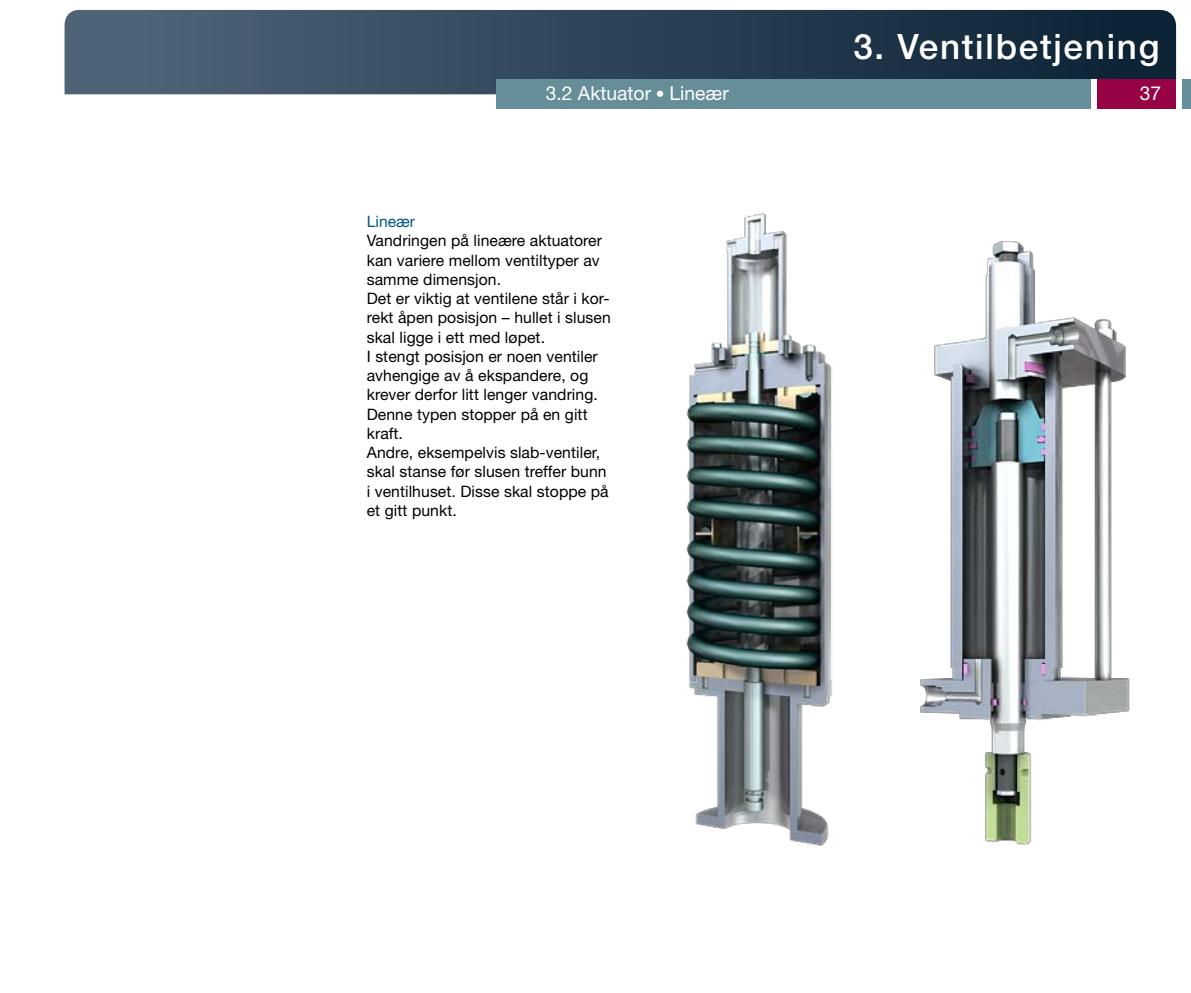
<style>
.page{position:relative;width:1191px;height:993px;background:#fff}
.page>*{position:absolute;margin:0;border:0;box-sizing:border-box;transform-origin:0 0}
.t1{font:500 35px "Helvetica Neue";letter-spacing:.05em;color:#fff}
.t2{font:19.25px "Helvetica Neue";color:#fff}
.t3{font:15.75px/19.2px "Helvetica Neue";letter-spacing:.005em;color:#000}
.t4{font:15.75px "Helvetica Neue";color:#005786}
.s1{font-size:17.5px}
</style>
<div class="page">
<svg style="left:64px;top:10px;width:1112px;height:84px;background:#304559"></svg>
<div style="left:496px;top:79px;width:695px;height:30px;background:#658e98"></div>
<div style="left:1096px;top:79px;width:80px;height:30px;background:#970245"></div>
<div style="left:1091px;top:79px;width:6px;height:34px;background:#fff"></div>
<div style="left:1176px;top:79px;width:5px;height:34px;background:#fff"></div>
<img style="left:686px;top:213px;width:444px;height:633px">
<h1 class="t1" style="left:853px;top:26px;width:307px">3. Ventilbetjening</h1>
<p class="t2" style="left:546px;top:81px;width:184px">3.2 Aktuator <span class="s1">•</span> Lineær</p>
<p class="t2" style="left:1139px;top:81px;width:23px">37</p>
<p class="t4" style="left:367px;top:212px;width:50px">Lineær</p>
<p class="t3" style="left:367px;top:231px;width:246px">Vandringen på lineære aktuatorer kan variere mellom ventiltyper av samme dimensjon.<br>Det er viktig at ventilene står i kor&shy;rekt åpen posisjon – hullet i slusen skal ligge i ett med løpet.<br>I stengt posisjon er noen ventiler avhengige av å ekspandere, og krever derfor litt lenger vandring.<br>Denne typen stopper på en gitt kraft.<br>Andre, eksempelvis slab-ventiler, skal stanse før slusen treffer bunn i ventilhuset. Disse skal stoppe på et gitt punkt.</p>
</div>
